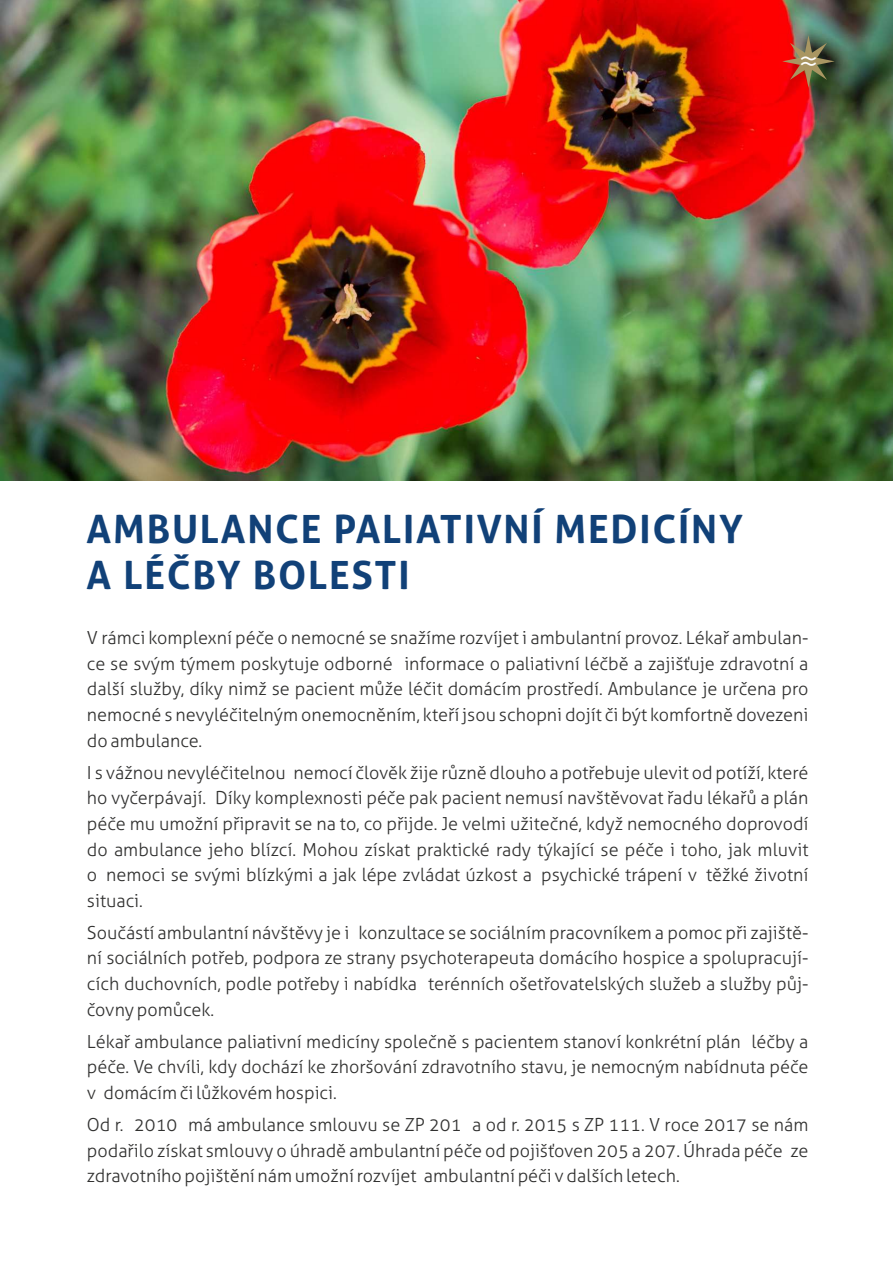
<style>
.page{position:relative;width:893px;height:1263px;background:#fff}
.page>*{position:absolute;margin:0;border:0;box-sizing:border-box;transform-origin:0 0}
.t1{font:700 39px/46.2px "Aller";letter-spacing:.045em;color:#114178}
.t2{font:31.2px "Museo 300";color:#fff}
.t3{font:300 18px/25.7px "Aller";color:#313130;text-align:justify}
</style>
<div class="page">
<img style="left:0;top:0;width:893px;height:480px">
<svg style="left:782px;top:35px;width:53px;height:53px"></svg>
<h2 class="t2" style="left:799px;top:47px;width:20px">≈</h2>
<h1 class="t1" style="left:87px;top:510px;width:658px">AMBULANCE PALIATIVNÍ MEDICÍNY<br>A LÉČBY BOLESTI</h1>
<p class="t3" style="left:87px;top:627px;width:723px">V rámci komplexní péče o nemocné se snažíme rozvíjet i ambulantní provoz. Lékař ambulan&shy;ce se svým týmem poskytuje odborné informace o paliativní léčbě a zajišťuje zdravotní a další služby, díky nimž se pacient může léčit domácím prostředí. Ambulance je určena pro nemocné s nevyléčitelným onemocněním, kteří jsou schopni dojít či být komfortně dovezeni do ambulance.</p>
<p class="t3" style="left:87px;top:761px;width:723px">I s vážnou nevyléčitelnou nemocí člověk žije různě dlouho a potřebuje ulevit od potíží, které ho vyčerpávají. Díky komplexnosti péče pak pacient nemusí navštěvovat řadu lékařů a plán péče mu umožní připravit se na to, co přijde. Je velmi užitečné, když nemocného doprovodí do ambulance jeho blízcí. Mohou získat praktické rady týkající se péče i toho, jak mluvit o nemoci se svými blízkými a jak lépe zvládat úzkost a psychické trápení v těžké životní situaci.</p>
<p class="t3" style="left:87px;top:921px;width:723px">Součástí ambulantní návštěvy je i konzultace se sociálním pracovníkem a pomoc při zajiště&shy;ní sociálních potřeb, podpora ze strany psychoterapeuta domácího hospice a spolupracují&shy;cích duchovních, podle potřeby i nabídka terénních ošetřovatelských služeb a služby půj&shy;čovny pomůcek.</p>
<p class="t3" style="left:87px;top:1030px;width:723px">Lékař ambulance paliativní medicíny společně s pacientem stanoví konkrétní plán léčby a péče. Ve chvíli, kdy dochází ke zhoršování zdravotního stavu, je nemocným nabídnuta péče v domácím či lůžkovém hospici.</p>
<p class="t3" style="left:87px;top:1114px;width:723px">Od r. 2010 má ambulance smlouvu se ZP 201 a od r. 2015 s ZP 111. V roce 2017 se nám podařilo získat smlouvy o úhradě ambulantní péče od pojišťoven 205 a 207. Úhrada péče ze zdravotního pojištění nám umožní rozvíjet ambulantní péči v dalších letech.</p>
</div>
